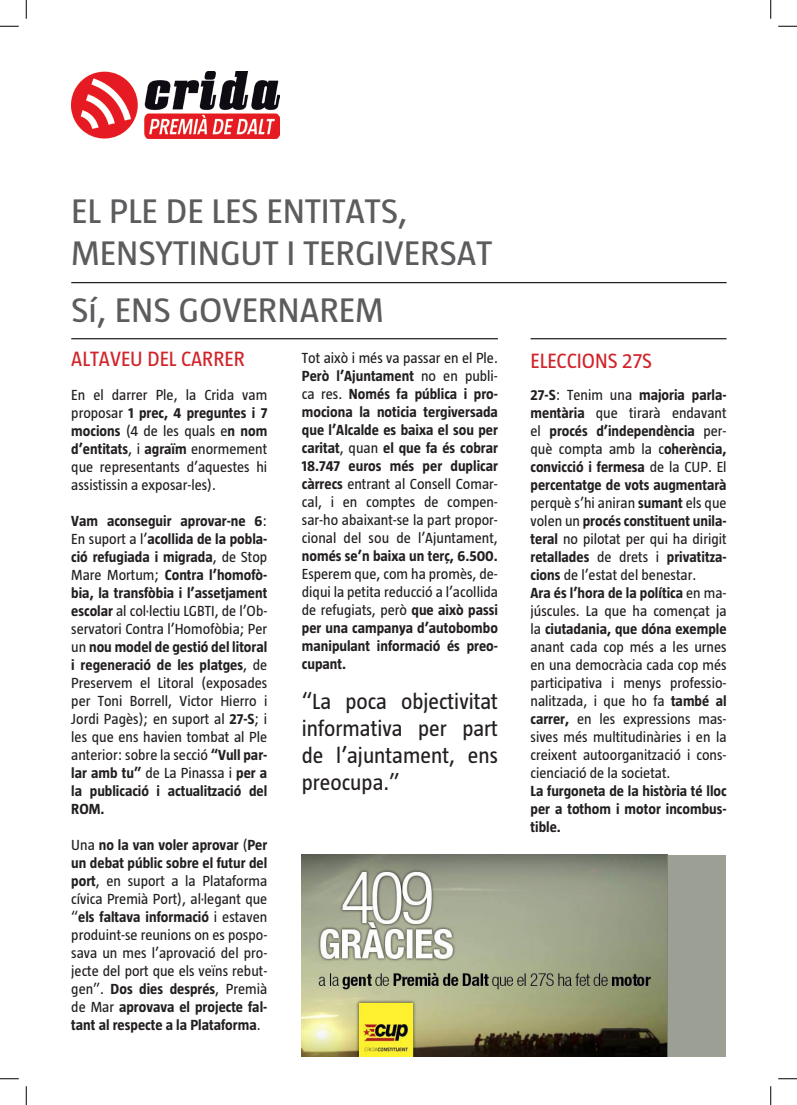
<style>
.page{position:relative;width:797px;height:1105px;background:#fff}
.page>*{position:absolute;margin:0;border:0;box-sizing:border-box;transform-origin:0 0}
.t1{font:35px "Taz";color:#5c5c5f;scale:1.07 1}
.t2{font:22.5px/27px "Taz";color:#231f20;text-align:justify}
.t3{font:21.25px "Taz";color:#d1232a}
.t4{font:15px/18px "Taz";color:#231f20;text-align:justify}
.t5{font:700 15px/18px "Taz";color:#231f20;text-align:justify}
.s1{font-weight:400}
.s2{font-weight:700}
</style>
<div class="page">
<hr style="left:71px;top:338px;width:427px;height:1px;background:#231f20">
<hr style="left:530px;top:338px;width:196px;height:1px;background:#231f20">
<img style="left:71px;top:71px;width:208px;height:68px">
<hr style="left:71px;top:282px;width:655px;height:1px;background:#231f20">
<img style="left:302px;top:855px;width:365px;height:201px">
<div style="left:667px;top:855px;width:58px;height:201px;background:#9c9f94"></div>
<svg style="left:0;top:25px;width:19px;height:2px"></svg>
<svg style="left:778px;top:25px;width:19px;height:2px"></svg>
<svg style="left:0;top:1078px;width:19px;height:1px"></svg>
<svg style="left:778px;top:1078px;width:19px;height:1px"></svg>
<svg style="left:25px;top:0;width:2px;height:19px"></svg>
<svg style="left:25px;top:1086px;width:2px;height:19px"></svg>
<svg style="left:770px;top:0;width:1px;height:19px"></svg>
<svg style="left:770px;top:1086px;width:1px;height:19px"></svg>
<p class="t1" style="left:71px;top:192px;width:316px">EL PLE DE LES ENTITATS,</p>
<p class="t1" style="left:71px;top:234px;width:395px">MENSYTINGUT I TERGIVERSAT</p>
<p class="t1" style="left:71px;top:291px;width:293px">Sí, ENS GOVERNAREM</p>
<p class="t3" style="left:71px;top:347px;width:175px">ALTAVEU DEL CARRER</p>
<p class="t5" style="left:302px;top:349px;width:197px"><span class="s1">Tot això i més va passar en el Ple.<br></span>Però l’Ajuntament <span class="s1">no en publi&shy;ca res.</span> Només fa pública i pro&shy;mociona la noticia tergiversada que l’Alcalde es baixa el sou per caritat<span class="s1">, quan</span> el que fa és cobrar 18.747 euros més per duplicar càrrecs <span class="s1">entrant al Consell Comar&shy;cal, i en comptes de compen&shy;sar-ho abaixant-se la part propor&shy;cional del sou de l’Ajuntament, </span>només se’n baixa un terç, 6.500.<br><span class="s1">Esperem que, com ha promès, de&shy;diqui la petita reducció a l’acollida de refugiats, però</span> que això passi per una campanya d’autobombo manipulant informació és preo&shy;cupant.</p>
<p class="t3" style="left:530px;top:348px;width:123px">ELECCIONS 27S</p>
<p class="t2" style="left:302px;top:687px;width:197px">“La poca objectivitat informativa per part de l’ajuntament, ens preocupa.”</p>
<p class="t4" style="left:71px;top:386px;width:197px">En el darrer Ple, la Crida vam proposar <span class="s2">1 prec, 4 preguntes i 7 mocions</span> (4 de les quals e<span class="s2">n nom d’entitats</span>, i <span class="s2">agraïm</span> enormement que representants d’aquestes hi assistissin a exposar-les).</p>
<p class="t4" style="left:71px;top:512px;width:197px"><span class="s2">Vam aconseguir aprovar-ne 6</span>:<br>En suport a l’<span class="s2">acollida de la pobla&shy;ció refugiada i migrada</span>, de Stop Mare Mortum; <span class="s2">Contra l’homofò&shy;bia, la transfòbia i l’assetjament escolar</span> al col·lectiu LGBTI, de l’Ob&shy;servatori Contra l’Homofòbia; Per un <span class="s2">nou model de gestió del litoral i regeneració de les platges</span>, de Preservem el Litoral (exposades per Toni Borrell, Victor Hierro i Jordi Pagès); en suport al <span class="s2">27-S</span>; i les que ens havien tombat al Ple anterior: sobre la secció <span class="s2">“Vull par&shy;lar amb tu”</span> de La Pinassa i <span class="s2">per a la publicació i actualització del ROM.</span></p>
<p class="t4" style="left:71px;top:836px;width:197px">Una <span class="s2">no la van voler aprovar</span> (<span class="s2">Per un debat públic sobre el futur del port</span>, en suport a la Plataforma cívica Premià Port), al·legant que “<span class="s2">els faltava informació</span> i estaven produint-se reunions on es pospo&shy;sava un mes l’aprovació del pro&shy;jecte del port que els veïns rebut&shy;gen”. <span class="s2">Dos dies després</span>, Premià de Mar <span class="s2">aprovava el projecte fal&shy;tant al respecte a la Plataforma</span>.</p>
<p class="t5" style="left:530px;top:386px;width:197px">27-S<span class="s1">: Tenim una</span> majoria parla&shy;mentària <span class="s1">que tirarà endavant el</span> procés d’independència <span class="s1">per&shy;què compta amb la c</span>oherència, convicció i fermesa <span class="s1">de la CUP. El </span>percentatge de vots augmentarà <span class="s1">perquè s’hi aniran</span> sumant <span class="s1">els que volen un</span> procés constituent unila&shy;teral <span class="s1">no pilotat per qui ha dirigit </span>retallades <span class="s1">de drets i</span> privatitza&shy;cions <span class="s1">de l’estat del benestar.</span></p>
<p class="t4" style="left:530px;top:584px;width:197px"><span class="s2">Ara és l’hora de la política</span> en ma&shy;júscules. La que ha començat ja la <span class="s2">ciutadania, que dóna exemple </span>anant cada cop més a les urnes en una democràcia cada cop més participativa i menys professio&shy;nalitzada, i que ho fa <span class="s2">també al carrer,</span> en les expressions mas&shy;sives més multitudinàries i en la creixent autoorganització i cons&shy;cienciació de la societat.</p>
<p class="t5" style="left:530px;top:782px;width:197px">La furgoneta de la història té lloc per a tothom i motor incombus&shy;tible.</p>
</div>
